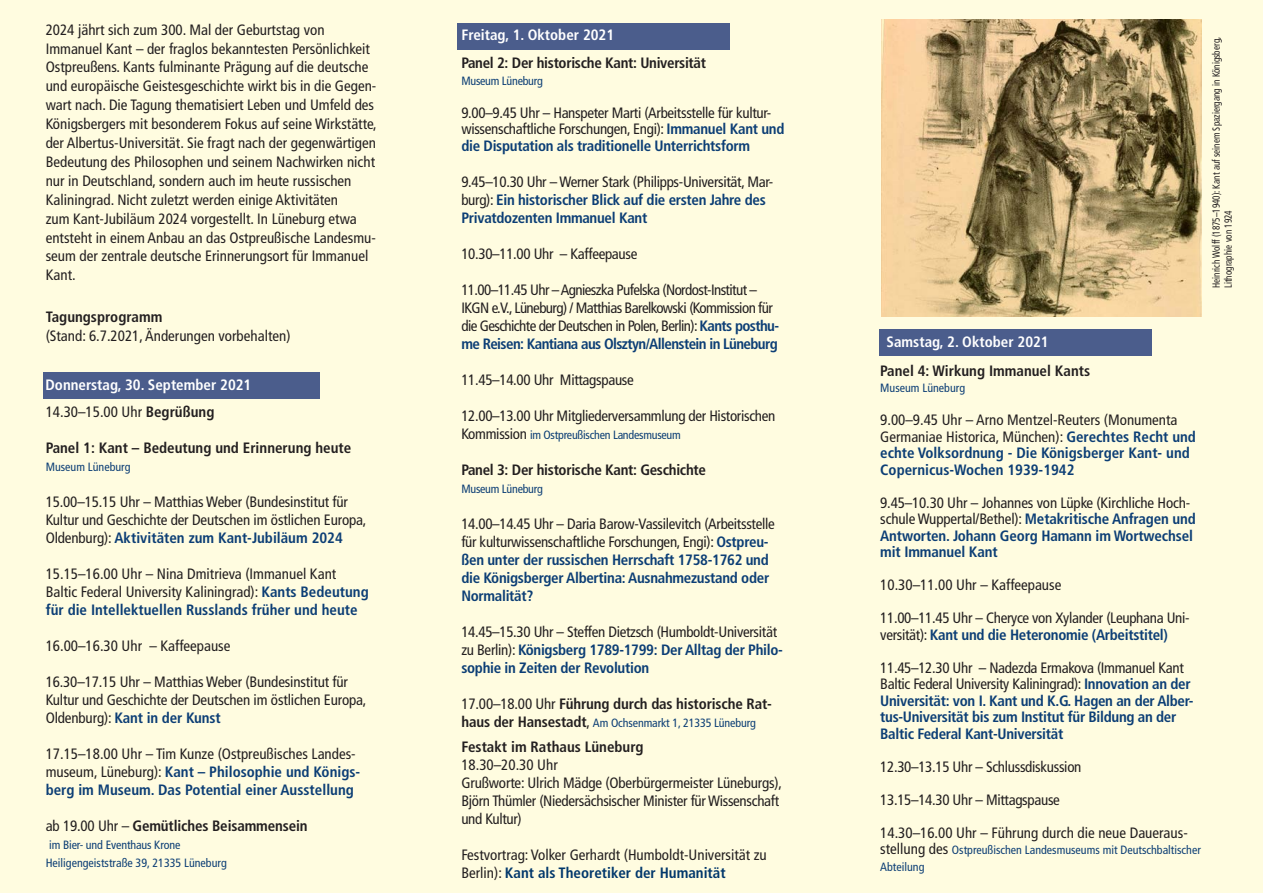
<style>
.page{position:relative;width:1263px;height:893px;background:#fffce0}
.page>*{position:absolute;margin:0;border:0;box-sizing:border-box;transform-origin:0 0}
.t1{font:condensed 15px/18.9px "Frutiger LT Pro";color:#231f20}
.t2{font:700 condensed 15px/18px "Frutiger LT Pro";letter-spacing:-.02em;color:#0c3e75}
.t3{font:condensed 15px/16.5px "Frutiger LT Pro";letter-spacing:-.02em;color:#231f20}
.t4{font:700 condensed 15px/16.5px "Frutiger LT Pro";color:#0c3e75}
.t5{font:700 condensed 15px "Frutiger LT Pro";letter-spacing:-.01em;color:#231f20}
.t6{font:condensed 15px/18px "Frutiger LT Pro";letter-spacing:-.04em;color:#231f20}
.t7{font:700 condensed 15px "Frutiger LT Pro";color:#fff}
.t8{font:condensed 12px/18px "Frutiger LT Pro";color:#0c3e75}
.t9{font:condensed 12px "Frutiger LT Pro";letter-spacing:-.02em;color:#0c3e75}
.t10{font:condensed 10.35px/12px "Frutiger LT Pro";color:#231f20;scale:.88 1}
.s1{font-weight:700}
.s2{font-weight:700;color:#0c3e75}
.s3{font-weight:400;color:#231f20}
.s4{font-weight:400}
.s5{font-size:15px;color:#231f20}
.s6{font-weight:700;font-size:15px;color:#231f20}
.s7{font-weight:700;color:#00376b}
</style>
<div class="page">
<div style="left:43px;top:372px;width:276px;height:26px;background:#4b5d8c"></div>
<div style="left:457px;top:23px;width:272px;height:26px;background:#4b5d8c"></div>
<img style="left:881px;top:20px;width:320px;height:297px">
<div style="left:879px;top:330px;width:272px;height:26px;background:#4b5d8c"></div>
<p class="t1" style="left:46px;top:20px;width:333px">2024 jährt sich zum 300. Mal der Geburtstag von Immanuel Kant – der fraglos bekanntesten Persönlichkeit Ostpreußens. Kants fulminante Prägung auf die deutsche und europäische Geistesgeschichte wirkt bis in die Gegen&shy;wart nach. Die Tagung thematisiert Leben und Umfeld des Königsbergers mit besonderem Fokus auf seine Wirkstätte, der Albertus-Universität. Sie fragt nach der gegenwärtigen Bedeutung des Philosophen und seinem Nachwirken nicht nur in Deutschland, sondern auch im heute russischen Kaliningrad. Nicht zuletzt werden einige Aktivitäten<br>zum Kant-Jubiläum 2024 vorgestellt. In Lüneburg etwa entsteht in einem Anbau an das Ostpreußische Landesmu&shy;seum der zentrale deutsche Erinnerungsort für Immanuel Kant.</p>
<p class="t5" style="left:46px;top:308px;width:118px">Tagungsprogramm</p>
<p class="t1" style="left:46px;top:327px;width:246px">(Stand: 6.7.2021, Änderungen vorbehalten)</p>
<p class="t7" style="left:45px;top:375px;width:207px">Donnerstag, 30. September 2021</p>
<p class="t1" style="left:46px;top:403px;width:170px">14.30–15.00 Uhr <span class="s1">Begrüßung</span></p>
<p class="t5" style="left:46px;top:439px;width:307px">Panel 1: Kant – Bedeutung und Erinnerung heute</p>
<p class="t8" style="left:46px;top:458px;width:86px">Museum Lüneburg</p>
<p class="t1" style="left:46px;top:493px;width:322px;line-height:18px">15.00–15.15 Uhr – Matthias Weber (Bundesinstitut für<br>Kultur und Geschichte der Deutschen im östlichen Europa,<br>Oldenburg): <span class="s2">Aktivitäten zum Kant-Jubiläum 2024</span></p>
<p class="t1" style="left:46px;top:565px;width:324px;line-height:18px">15.15–16.00 Uhr – Nina Dmitrieva (Immanuel Kant<br>Baltic Federal University Kaliningrad): <span class="s2">Kants Bedeutung für die Intellektuellen Russlands früher und heute</span></p>
<p class="t1" style="left:46px;top:637px;width:186px">16.00–16.30 Uhr – Kaffeepause</p>
<p class="t1" style="left:46px;top:673px;width:322px;line-height:18px">16.30–17.15 Uhr – Matthias Weber (Bundesinstitut für<br>Kultur und Geschichte der Deutschen im östlichen Europa,<br>Oldenburg): <span class="s2">Kant in der Kunst</span></p>
<p class="t4" style="left:46px;top:745px;width:316px;line-height:18px"><span class="s3">17.15–18.00 Uhr – Tim Kunze (Ostpreußisches Landes&shy;museum, Lüneburg):</span> Kant – Philosophie und Königs&shy;berg im Museum. Das Potential einer Ausstellung</p>
<p class="t5" style="left:46px;top:817px;width:263px"><span class="s4">ab 19.00 Uhr –</span> Gemütliches Beisammensein</p>
<p class="t8" style="left:46px;top:836px;width:183px">im Bier- und Eventhaus Krone<br>Heiligengeiststraße 39, 21335 Lüneburg</p>
<p class="t7" style="left:461px;top:26px;width:154px">Freitag, 1. Oktober 2021</p>
<p class="t5" style="left:461px;top:54px;width:246px">Panel 2: Der historische Kant: Universität</p>
<p class="t9" style="left:461px;top:73px;width:83px">Museum Lüneburg</p>
<p class="t3" style="left:461px;top:104px;width:324px">9.00–9.45 Uhr – Hanspeter Marti (Arbeitsstelle für kultur&shy;wissenschaftliche Forschungen, Engi): <span class="s2">Immanuel Kant und die Disputation als traditionelle Unterrichtsform</span></p>
<p class="t2" style="left:461px;top:172px;width:313px"><span class="s3">9.45–10.30 Uhr – Werner Stark (Philipps-Universität, Mar&shy;burg):</span> Ein historischer Blick auf die ersten Jahre des<br>Privatdozenten Immanuel Kant</p>
<p class="t3" style="left:461px;top:245px;width:178px">10.30–11.00 Uhr – Kaffeepause</p>
<p class="t6" style="left:461px;top:280px;width:319px">11.00–11.45 Uhr – Agnieszka Pufelska (Nordost-Institut – IKGN e.V., Lüneburg) / Matthias Barelkowski (Kommission für die Geschichte der Deutschen in Polen, Berlin): <span class="s2">Kants posthu&shy;me Reisen: Kantiana aus Olsztyn/Allenstein in Lüneburg</span></p>
<p class="t3" style="left:461px;top:371px;width:174px">11.45–14.00 Uhr Mittagspause</p>
<p class="t3" style="left:461px;top:407px;width:316px">12.00–13.00 Uhr Mitgliederversammlung der Historischen</p>
<p class="t9" style="left:461px;top:427px;width:221px"><span class="s5">Kommission</span> im Ostpreußischen Landesmuseum</p>
<p class="t5" style="left:461px;top:460px;width:246px">Panel 3: Der historische Kant: Geschichte</p>
<p class="t9" style="left:461px;top:481px;width:83px">Museum Lüneburg</p>
<p class="t2" style="left:461px;top:514px;width:315px"><span class="s3">14.00–14.45 Uhr – Daria Barow-Vassilevitch (Arbeitsstelle für kulturwissenschaftliche Forschungen, Engi):</span> Ostpreu&shy;ßen unter der russischen Herrschaft 1758-1762 und die Königsberger Albertina: Ausnahmezustand oder Normalität?</p>
<p class="t2" style="left:461px;top:622px;width:323px"><span class="s3">14.45–15.30 Uhr – Steffen Dietzsch (Humboldt-Universität zu Berlin):</span> Königsberg 1789-1799: Der Alltag der Philo&shy;sophie in Zeiten der Revolution</p>
<p class="t5" style="left:461px;top:694px;width:312px"><span class="s4">17.00–18.00 Uhr</span> Führung durch das historische Rat-</p>
<p class="t8" style="left:461px;top:714px;width:296px"><span class="s6">haus der Hansestadt</span><span class="s5">,</span> Am Ochsenmarkt 1, 21335 Lüneburg</p>
<p class="t5" style="left:461px;top:738px;width:184px">Festakt im Rathaus Lüneburg</p>
<p class="t3" style="left:461px;top:756px;width:322px;line-height:18px">18.30–20.30 Uhr<br>Grußworte: Ulrich Mädge (Oberbürgermeister Lüneburgs), Björn Thümler (Niedersächsischer Minister für Wissenschaft und Kultur)</p>
<p class="t1" style="left:461px;top:846px;width:307px;line-height:18px">Festvortrag: Volker Gerhardt (Humboldt-Universität zu<br>Berlin): <span class="s7">Kant als Theoretiker der Humanität</span></p>
<p class="t10" style="left:1210px;top:288px;width:287px;rotate:-90deg">Heinrich Wolff (1875–1940): Kant auf seinem Spaziergang in Königsberg,<br>Lithographie von 1924</p>
<p class="t7" style="left:887px;top:333px;width:164px">Samstag, 2. Oktober 2021</p>
<p class="t5" style="left:880px;top:361px;width:211px">Panel 4: Wirkung Immanuel Kants</p>
<p class="t8" style="left:880px;top:379px;width:86px">Museum Lüneburg</p>
<p class="t4" style="left:880px;top:412px;width:317px"><span class="s3">9.00–9.45 Uhr – Arno Mentzel-Reuters (Monumenta Germaniae Historica, München):</span> Gerechtes Recht und echte Volksordnung - Die Königsberger Kant- und Copernicus-Wochen 1939-1942</p>
<p class="t2" style="left:880px;top:494px;width:317px;line-height:16.5px"><span class="s3">9.45–10.30 Uhr – Johannes von Lüpke (Kirchliche Hoch&shy;schule Wuppertal/Bethel):</span> Metakritische Anfragen und Antworten. Johann Georg Hamann im Wortwechsel mit Immanuel Kant</p>
<p class="t1" style="left:880px;top:575px;width:183px">10.30–11.00 Uhr – Kaffeepause</p>
<p class="t3" style="left:880px;top:610px;width:311px">11.00–11.45 Uhr – Cheryce von Xylander (Leuphana Uni&shy;versität): <span class="s2">Kant und die Heteronomie (Arbeitstitel)</span></p>
<p class="t2" style="left:880px;top:659px;width:315px;line-height:16.5px"><span class="s3">11.45–12.30 Uhr – Nadezda Ermakova (Immanuel Kant Baltic Federal University Kaliningrad):</span> Innovation an der Universität: von I. Kant und K.G. Hagen an der Alber&shy;tus-Universität bis zum Institut für Bildung an der Baltic Federal Kant-Universität</p>
<p class="t3" style="left:880px;top:758px;width:203px">12.30–13.15 Uhr – Schlussdiskussion</p>
<p class="t3" style="left:880px;top:791px;width:181px">13.15–14.30 Uhr – Mittagspause</p>
<p class="t1" style="left:880px;top:823px;width:309px">14.30–16.00 Uhr – Führung durch die neue Daueraus-</p>
<p class="t8" style="left:880px;top:842px;width:322px;line-height:16.5px"><span class="s5">stellung des</span> Ostpreußischen Landesmuseums mit Deutschbaltischer<br>Abteilung</p>
</div>
